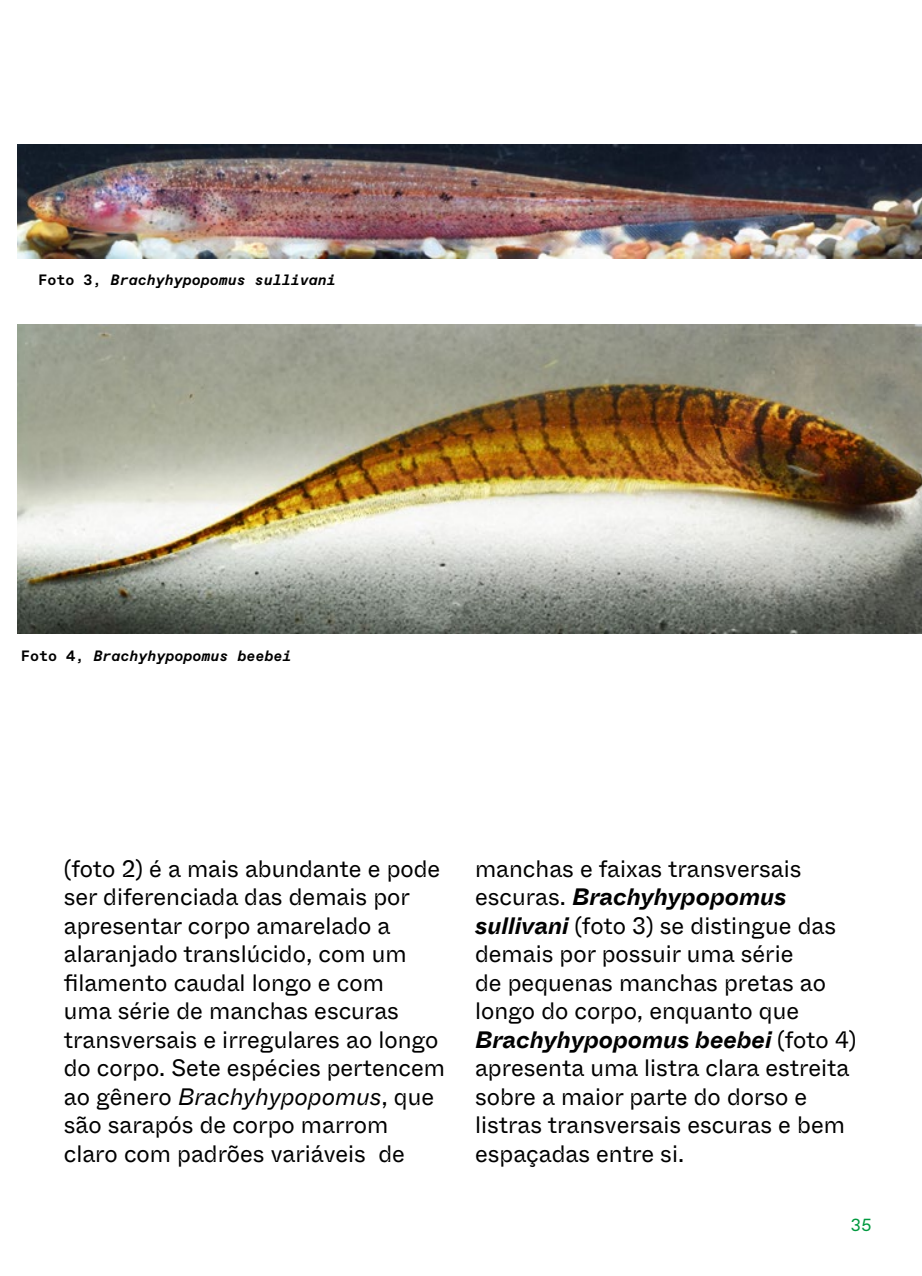
<style>
.page{position:relative;width:922px;height:1276px;background:#fff}
.page>*{position:absolute;margin:0;border:0;box-sizing:border-box;transform-origin:0 0}
.t1{font:23.75px/28.5px "ABC Whyte Inktrap Unlicensed Trial";color:#000}
.t2{font:17.5px "ABC Favorit Mono Unlicensed Trial";color:#00993f}
.t3{font:italic 700 15px "ABC Favorit Mono Unlicensed Trial";color:#000}
.s1{font-style:normal}
.s2{font-style:italic}
.s3{font-weight:700;font-style:italic}
</style>
<div class="page">
<img style="left:18px;top:145px;width:903px;height:113px">
<img style="left:18px;top:324px;width:903px;height:310px">
<p class="t3" style="left:39px;top:271px;width:299px"><span class="s1">Foto 3,</span> Brachyhypopomus sullivani</p>
<p class="t3" style="left:21px;top:646px;width:272px"><span class="s1">Foto 4,</span> Brachyhypopomus beebei</p>
<p class="t1" style="left:64px;top:854px;width:382px">(foto 2) é a mais abundante e pode ser diferenciada das demais por apresentar corpo amarelado a alaranjado translúcido, com um filamento caudal longo e com<br>uma série de manchas escuras transversais e irregulares ao longo do corpo. Sete espécies pertencem ao gênero <span class="s2">Brachyhypopomus</span>, que são sarapós de corpo marrom claro com padrões variáveis de</p>
<p class="t1" style="left:475px;top:854px;width:382px">manchas e faixas transversais escuras. <span class="s3">Brachyhypopomus sullivani</span> (foto 3) se distingue das demais por possuir uma série<br>de pequenas manchas pretas ao longo do corpo, enquanto que<br><span class="s3">Brachyhypopomus beebei</span> (foto 4) apresenta uma listra clara estreita sobre a maior parte do dorso e listras transversais escuras e bem espaçadas entre si.</p>
<p class="t2" style="left:850px;top:1215px;width:23px">35</p>
</div>
